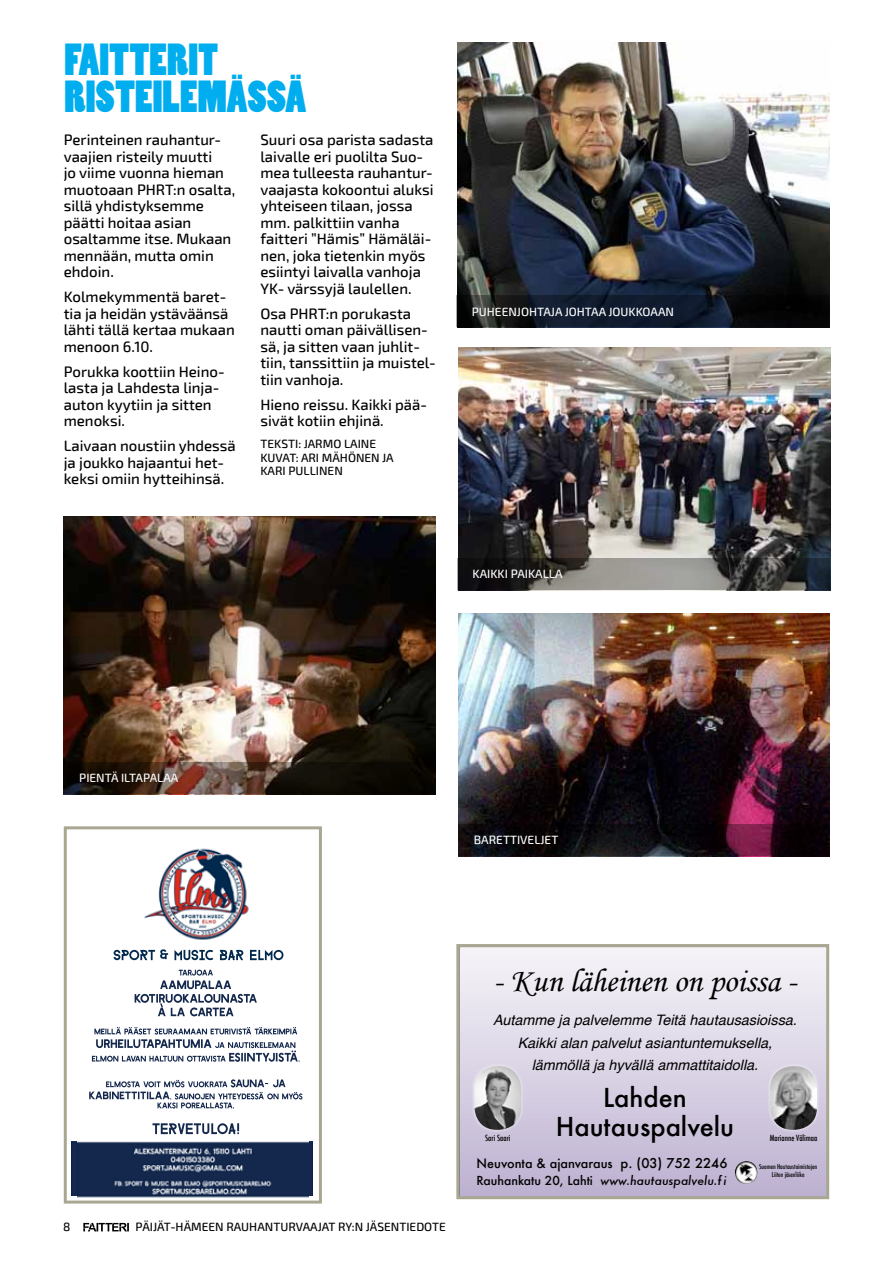
<style>
.page{position:relative;width:893px;height:1263px;background:#fff}
.page>*{position:absolute;margin:0;border:0;box-sizing:border-box;transform-origin:0 0}
.t1{font:42px/37.5px "Poplar Std";color:#00aeef}
.t2{font:33px "Monotype Corsiva";color:#000}
.t3{font:500 25.5px/29.8px "Futura";color:#000;text-align:center}
.t4{font:500 15px/16.5px "Exo 2";color:#000}
.t5{font:italic 14.4px/22.6px "Helvetica";color:#000;text-align:center}
.t6{font:500 12.6px "Futura";color:#000}
.t7{font:italic 500 12.15px "Futura";color:#000}
.t8{font:500 12px "Exo 2";color:#000}
.t9{font:500 12px "Exo 2";color:#fff}
.t10{font:500 condensed 8.25px "Futura";color:#000}
.t11{font:500 condensed 6.6px/7.9px "Futura";color:#000;text-align:center}
.s1{font-size:13.2px}
.s2{font-style:normal}
</style>
<div class="page">
<svg style="left:83px;top:1223px;width:46px;height:8px"></svg>
<svg style="left:460px;top:948px;width:365px;height:247px;background:#dad3e5"></svg>
<div style="left:471px;top:1063px;width:54px;height:70px;background:#fff;opacity:.75"></div>
<img style="left:474px;top:1066px;width:47px;height:64px">
<div style="left:767px;top:1063px;width:53px;height:70px;background:#fff;opacity:.75"></div>
<img style="left:770px;top:1066px;width:47px;height:64px">
<img style="left:735px;top:1161px;width:22px;height:22px">
<div style="left:456px;top:944px;width:373px;height:255px;border:3px solid #a9a791"></div>
<img style="left:458px;top:348px;width:372px;height:242px">
<img style="left:457px;top:43px;width:372px;height:284px">
<img style="left:64px;top:517px;width:372px;height:245px">
<img style="left:71px;top:848px;width:238px;height:350px">
<img style="left:72px;top:1141px;width:241px;height:55px">
<img style="left:77px;top:1142px;width:231px;height:56px">
<div style="left:64px;top:826px;width:258px;height:377px;border:3px solid #a9a791"></div>
<img style="left:458px;top:614px;width:371px;height:210px">
<svg style="left:456px;top:296px;width:372px;height:31px;background:#101620"></svg>
<svg style="left:457px;top:558px;width:372px;height:32px;background:#585755"></svg>
<svg style="left:458px;top:824px;width:371px;height:32px;background:#1a0d15"></svg>
<svg style="left:64px;top:762px;width:372px;height:32px;background:#31231a"></svg>
<h1 class="t1" style="left:65px;top:43px;width:33px">FAITT</h1>
<h1 class="t1" style="left:65px;top:43px;width:243px;text-indent:85px">ERIT<br>RISTEILEMÄSSÄ</h1>
<p class="t4" style="left:64px;top:132px;width:173px">Perinteinen rauhantur&shy;vaajien risteily muutti<br>jo viime vuonna hieman muotoaan PHRT:n osalta, sillä yhdistyksemme päätti hoitaa asian osaltamme itse. Mukaan mennään, mutta omin ehdoin.</p>
<p class="t4" style="left:64px;top:289px;width:173px">Kolmekymmentä baret&shy;tia ja heidän ystäväänsä lähti tällä kertaa mukaan menoon 6.10.</p>
<p class="t4" style="left:64px;top:363px;width:162px">Porukka koottiin Heino&shy;lasta ja Lahdesta linja&shy;auton kyytiin ja sitten menoksi.</p>
<p class="t4" style="left:64px;top:438px;width:174px">Laivaan noustiin yhdessä ja joukko hajaantui het&shy;keksi omiin hytteihinsä.</p>
<p class="t4" style="left:260px;top:132px;width:175px">Suuri osa parista sadasta laivalle eri puolilta Suo&shy;mea tulleesta rauhantur&shy;vaajasta kokoontui aluksi yhteiseen tilaan, jossa mm. palkittiin vanha faitteri ”Hämis” Hämäläi&shy;nen, joka tietenkin myös esiintyi laivalla vanhoja<br>YK- värssyjä laulellen.</p>
<p class="t4" style="left:260px;top:305px;width:177px">Osa PHRT:n porukasta nautti oman päivällisen&shy;sä, ja sitten vaan juhlit&shy;tiin, tanssittiin ja muistel&shy;tiin vanhoja.</p>
<p class="t4" style="left:260px;top:396px;width:168px">Hieno reissu. Kaikki pää&shy;sivät kotiin ehjinä.</p>
<p class="t8" style="left:260px;top:437px;width:14px">Teksti</p>
<p class="t8" style="left:298px;top:437px;width:19px">: Jarmo</p>
<p class="t8" style="left:344px;top:437px;width:14px">Laine</p>
<p class="t8" style="left:260px;top:450px;width:16px">Kuvat</p>
<p class="t8" style="left:296px;top:450px;width:69px">: Ari Mähönen</p>
<p class="t8" style="left:382px;top:450px;width:7px">ja</p>
<p class="t8" style="left:260px;top:464px;width:14px">Kari</p>
<p class="t8" style="left:288px;top:464px;width:15px">Pullinen</p>
<p class="t9" style="left:472px;top:304px;width:15px">Puheenjohtaja</p>
<p class="t9" style="left:565px;top:304px;width:8px">johtaa</p>
<p class="t9" style="left:608px;top:304px;width:9px">joukkoaan</p>
<p class="t9" style="left:473px;top:567px;width:14px">Kaikki</p>
<p class="t9" style="left:511px;top:567px;width:8px">paikalla</p>
<p class="t9" style="left:79px;top:771px;width:15px">Pientä</p>
<p class="t9" style="left:121px;top:771px;width:8px">iltapalaa</p>
<p class="t9" style="left:474px;top:833px;width:15px">Barettiveljet</p>
<p class="t8" style="left:63px;top:1220px;width:9px">8</p>
<p class="t8" style="left:136px;top:1220px;width:312px">PÄIJÄT-HÄMEEN RAUHANTURVAAJAT RY:N JÄSENTIEDOTE</p>
<h2 class="t2" style="left:494px;top:961px;width:304px">- Kun läheinen on poissa -</h2>
<p class="t5" style="left:493px;top:1009px;width:305px">Autamme ja palvelemme Teitä hautausasioissa.<br>Kaikki alan palvelut asiantuntemuksella, lämmöllä ja hyvällä ammattitaidolla.</p>
<h3 class="t3" style="left:556px;top:1082px;width:180px">Lahden<br>Hautauspalvelu</h3>
<p class="t6" style="left:476px;top:1154px;width:253px">Neuvonta &amp; ajanvaraus <span class="s1">p. (03) 752 2246</span></p>
<p class="t7" style="left:476px;top:1172px;width:252px"><span class="s2">Rauhankatu 20, Lahti</span> www.hautauspalvelu.f i</p>
<p class="t10" style="left:485px;top:1132px;width:27px">Sari Saari</p>
<p class="t10" style="left:770px;top:1132px;width:49px">Marianne Välimaa</p>
<p class="t11" style="left:759px;top:1163px;width:60px">Suomen Hautaustoimistojen<br>Liiton jäsenliike</p>
</div>
